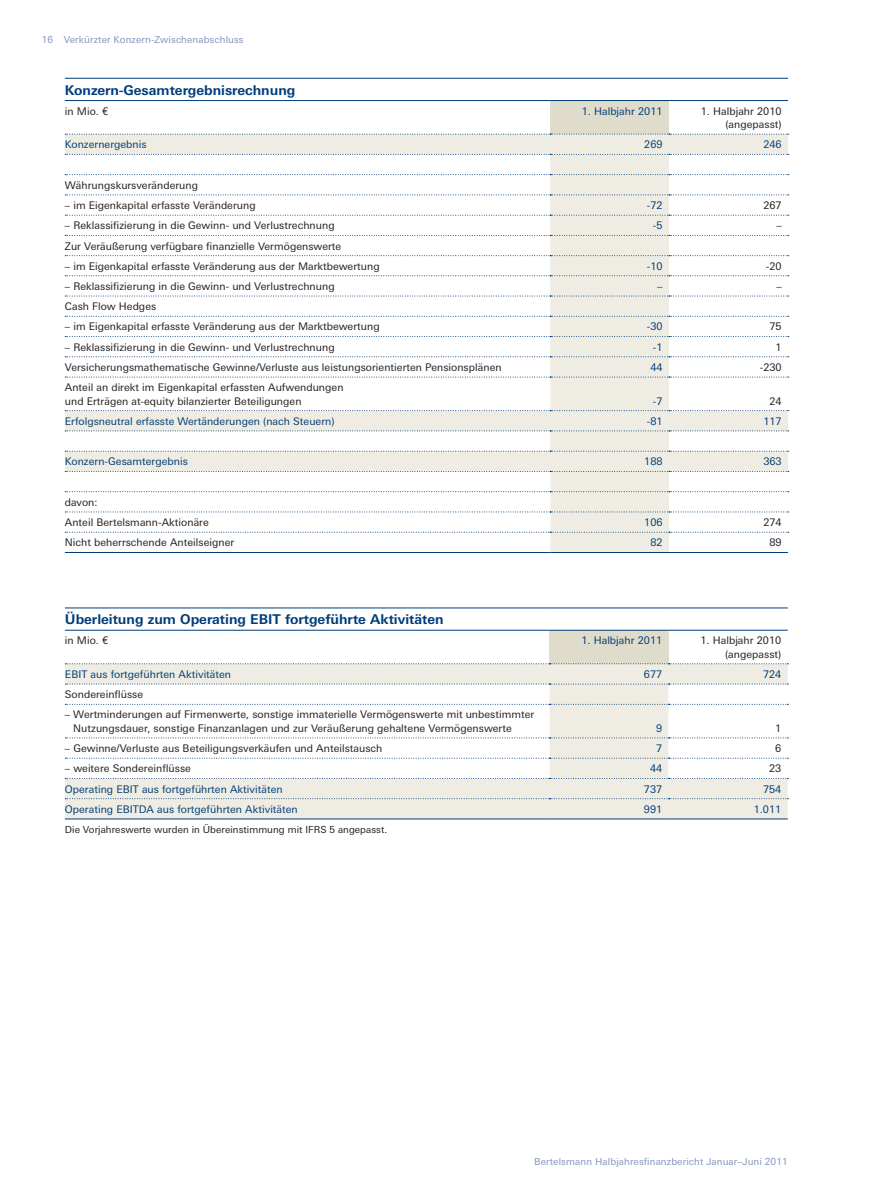
<style>
.page{position:relative;width:893px;height:1191px;background:#fff}
.page>*{position:absolute;margin:0;border:0;box-sizing:border-box;transform-origin:0 0}
.t1{font:700 13.5px "LT Univers Basic";color:#003d78}
.t2{font:10.5px/13.5px "LT Univers Basic";letter-spacing:.005em;color:#231f20}
.t3{font:10.5px "LT Univers Basic";letter-spacing:.005em;color:#003d78}
.t4{font:9.75px "LT Univers Basic";letter-spacing:.01em;color:#8395bd}
.t5{font:9.75px "LT Univers Basic";letter-spacing:.005em;color:#231f20}
</style>
<div class="page">
<div style="left:550px;top:101px;width:119px;height:33px;background:#e0dccb"></div>
<div style="left:65px;top:135px;width:723px;height:19px;background:#efede3"></div>
<svg style="left:65px;top:155px;width:723px;height:397px"></svg>
<hr style="left:65px;top:78px;width:485px;height:1px;background:#003d78">
<hr style="left:550px;top:78px;width:119px;height:1px;background:#003d78">
<hr style="left:669px;top:78px;width:119px;height:1px;background:#003d78">
<hr style="left:65px;top:100px;width:485px;height:1px;background:#003d78">
<hr style="left:669px;top:100px;width:119px;height:1px;background:#003d78">
<hr style="left:550px;top:100px;width:119px;height:1px;background:#003d78">
<hr style="left:65px;top:552px;width:485px;height:1px;background:#003d78">
<hr style="left:669px;top:552px;width:119px;height:1px;background:#003d78">
<svg style="left:65px;top:134px;width:724px;height:1px"></svg>
<svg style="left:65px;top:154px;width:724px;height:1px"></svg>
<svg style="left:65px;top:174px;width:724px;height:1px"></svg>
<svg style="left:65px;top:194px;width:724px;height:1px"></svg>
<svg style="left:65px;top:215px;width:724px;height:1px"></svg>
<svg style="left:65px;top:235px;width:724px;height:1px"></svg>
<svg style="left:65px;top:255px;width:724px;height:1px"></svg>
<svg style="left:65px;top:275px;width:724px;height:1px"></svg>
<svg style="left:65px;top:296px;width:724px;height:1px"></svg>
<svg style="left:65px;top:316px;width:724px;height:1px"></svg>
<svg style="left:65px;top:336px;width:724px;height:1px"></svg>
<svg style="left:65px;top:356px;width:724px;height:1px"></svg>
<svg style="left:65px;top:377px;width:724px;height:1px"></svg>
<svg style="left:65px;top:410px;width:724px;height:1px"></svg>
<svg style="left:65px;top:430px;width:724px;height:1px"></svg>
<svg style="left:65px;top:451px;width:724px;height:1px"></svg>
<svg style="left:65px;top:471px;width:724px;height:1px"></svg>
<svg style="left:65px;top:491px;width:724px;height:1px"></svg>
<svg style="left:65px;top:511px;width:724px;height:1px"></svg>
<svg style="left:65px;top:532px;width:724px;height:1px"></svg>
<hr style="left:550px;top:552px;width:119px;height:1px;background:#003d78">
<div style="left:550px;top:630px;width:119px;height:34px;background:#e0dccb"></div>
<div style="left:65px;top:664px;width:723px;height:19px;background:#efede3"></div>
<svg style="left:65px;top:684px;width:723px;height:136px"></svg>
<hr style="left:65px;top:607px;width:485px;height:1px;background:#003d78">
<hr style="left:550px;top:607px;width:119px;height:1px;background:#003d78">
<hr style="left:669px;top:607px;width:119px;height:1px;background:#003d78">
<hr style="left:65px;top:630px;width:485px;height:1px;background:#003d78">
<hr style="left:669px;top:630px;width:119px;height:1px;background:#003d78">
<hr style="left:550px;top:630px;width:119px;height:1px;background:#003d78">
<hr style="left:65px;top:818px;width:485px;height:1px;background:#003d78">
<hr style="left:550px;top:818px;width:119px;height:1px;background:#003d78">
<hr style="left:669px;top:818px;width:119px;height:1px;background:#003d78">
<svg style="left:65px;top:663px;width:723px;height:1px"></svg>
<svg style="left:65px;top:683px;width:723px;height:1px"></svg>
<svg style="left:65px;top:704px;width:723px;height:1px"></svg>
<svg style="left:65px;top:737px;width:723px;height:1px"></svg>
<svg style="left:65px;top:758px;width:723px;height:1px"></svg>
<svg style="left:65px;top:778px;width:723px;height:1px"></svg>
<svg style="left:65px;top:798px;width:723px;height:1px"></svg>
<p class="t4" style="left:42px;top:34px;width:203px">16 Verkürzter Konzern-Zwischenabschluss</p>
<p class="t1" style="left:65px;top:82px;width:232px">Konzern-Gesamtergebnisrechnung</p>
<p class="t2" style="left:65px;top:104px;width:45px">in Mio. €</p>
<p class="t3" style="left:582px;top:105px;width:82px">1. Halbjahr 2011</p>
<p class="t2" style="left:701px;top:104px;width:82px;text-align:right">1. Halbjahr 2010 (angepasst)</p>
<p class="t3" style="left:65px;top:138px;width:83px">Konzernergebnis</p>
<p class="t3" style="left:644px;top:138px;width:20px">269</p>
<p class="t3" style="left:763px;top:138px;width:20px">246</p>
<p class="t2" style="left:65px;top:178px;width:135px">Währungskursveränderung</p>
<p class="t2" style="left:65px;top:199px;width:192px">– im Eigenkapital erfasste Veränderung</p>
<p class="t3" style="left:647px;top:199px;width:17px">-72</p>
<p class="t2" style="left:763px;top:199px;width:20px">267</p>
<p class="t2" style="left:65px;top:219px;width:271px">– Reklassifizierung in die Gewinn- und Verlustrechnung</p>
<p class="t3" style="left:653px;top:219px;width:11px">-5</p>
<p class="t2" style="left:776px;top:219px;width:7px">–</p>
<p class="t2" style="left:65px;top:239px;width:278px">Zur Veräußerung verfügbare finanzielle Vermögenswerte</p>
<p class="t2" style="left:65px;top:259px;width:316px">– im Eigenkapital erfasste Veränderung aus der Marktbewertung</p>
<p class="t3" style="left:647px;top:260px;width:17px">-10</p>
<p class="t2" style="left:766px;top:259px;width:17px">-20</p>
<p class="t2" style="left:65px;top:279px;width:271px">– Reklassifizierung in die Gewinn- und Verlustrechnung</p>
<p class="t3" style="left:657px;top:280px;width:7px">–</p>
<p class="t2" style="left:776px;top:279px;width:7px">–</p>
<p class="t2" style="left:65px;top:300px;width:93px">Cash Flow Hedges</p>
<p class="t2" style="left:65px;top:320px;width:316px">– im Eigenkapital erfasste Veränderung aus der Marktbewertung</p>
<p class="t3" style="left:647px;top:321px;width:17px">-30</p>
<p class="t2" style="left:769px;top:320px;width:14px">75</p>
<p class="t2" style="left:65px;top:340px;width:271px">– Reklassifizierung in die Gewinn- und Verlustrechnung</p>
<p class="t3" style="left:653px;top:341px;width:11px">-1</p>
<p class="t2" style="left:776px;top:340px;width:8px">1</p>
<p class="t2" style="left:65px;top:360px;width:438px">Versicherungsmathematische Gewinne/Verluste aus leistungsorientierten Pensionsplänen</p>
<p class="t3" style="left:650px;top:361px;width:14px">44</p>
<p class="t2" style="left:760px;top:360px;width:23px">-230</p>
<p class="t2" style="left:65px;top:381px;width:280px">Anteil an direkt im Eigenkapital erfassten Aufwendungen und Erträgen at-equity bilanzierter Beteiligungen</p>
<p class="t3" style="left:653px;top:395px;width:11px">-7</p>
<p class="t2" style="left:769px;top:394px;width:14px">24</p>
<p class="t3" style="left:65px;top:415px;width:271px">Erfolgsneutral erfasste Wertänderungen (nach Steuern)</p>
<p class="t3" style="left:647px;top:415px;width:17px">-81</p>
<p class="t3" style="left:763px;top:415px;width:20px">117</p>
<p class="t3" style="left:65px;top:455px;width:125px">Konzern-Gesamtergebnis</p>
<p class="t3" style="left:644px;top:455px;width:20px">188</p>
<p class="t3" style="left:763px;top:455px;width:20px">363</p>
<p class="t2" style="left:65px;top:492px;width:146px;line-height:20.2px">davon:<br>Anteil Bertelsmann-Aktionäre</p>
<p class="t3" style="left:644px;top:516px;width:20px">106</p>
<p class="t2" style="left:763px;top:515px;width:20px">274</p>
<p class="t2" style="left:65px;top:536px;width:171px">Nicht beherrschende Anteilseigner</p>
<p class="t3" style="left:650px;top:536px;width:14px">82</p>
<p class="t2" style="left:769px;top:536px;width:14px">89</p>
<p class="t1" style="left:65px;top:611px;width:380px">Überleitung zum Operating EBIT fortgeführte Aktivitäten</p>
<p class="t2" style="left:65px;top:634px;width:45px">in Mio. €</p>
<p class="t3" style="left:581px;top:634px;width:82px">1. Halbjahr 2011</p>
<p class="t2" style="left:700px;top:634px;width:82px;text-align:right">1. Halbjahr 2010 (angepasst)</p>
<p class="t3" style="left:65px;top:668px;width:168px">EBIT aus fortgeführten Aktivitäten</p>
<p class="t3" style="left:644px;top:668px;width:20px">677</p>
<p class="t3" style="left:763px;top:668px;width:20px">724</p>
<p class="t2" style="left:65px;top:687px;width:80px">Sondereinflüsse</p>
<p class="t2" style="left:73px;top:708px;width:463px;text-indent:-8px">– Wertminderungen auf Firmenwerte, sonstige immaterielle Vermögenswerte mit unbestimmter<br>Nutzungsdauer, sonstige Finanzanlagen und zur Veräußerung gehaltene Vermögenswerte</p>
<p class="t3" style="left:656px;top:722px;width:8px">9</p>
<p class="t2" style="left:775px;top:721px;width:8px">1</p>
<p class="t2" style="left:65px;top:741px;width:319px">– Gewinne/Verluste aus Beteiligungsverkäufen und Anteilstausch</p>
<p class="t3" style="left:656px;top:742px;width:8px">7</p>
<p class="t2" style="left:775px;top:741px;width:8px">6</p>
<p class="t2" style="left:65px;top:762px;width:128px">– weitere Sondereinflüsse</p>
<p class="t3" style="left:650px;top:762px;width:14px">44</p>
<p class="t2" style="left:769px;top:762px;width:14px">23</p>
<p class="t3" style="left:65px;top:783px;width:219px">Operating EBIT aus fortgeführten Aktivitäten</p>
<p class="t3" style="left:644px;top:783px;width:20px">737</p>
<p class="t3" style="left:763px;top:783px;width:20px">754</p>
<p class="t3" style="left:65px;top:803px;width:234px">Operating EBITDA aus fortgeführten Aktivitäten</p>
<p class="t3" style="left:644px;top:803px;width:20px">991</p>
<p class="t3" style="left:754px;top:803px;width:29px">1.011</p>
<p class="t5" style="left:65px;top:823px;width:324px">Die Vorjahreswerte wurden in Übereinstimmung mit IFRS 5 angepasst.</p>
<p class="t4" style="left:534px;top:1155px;width:255px">Bertelsmann Halbjahresfinanzbericht Januar–Juni 2011</p>
</div>
